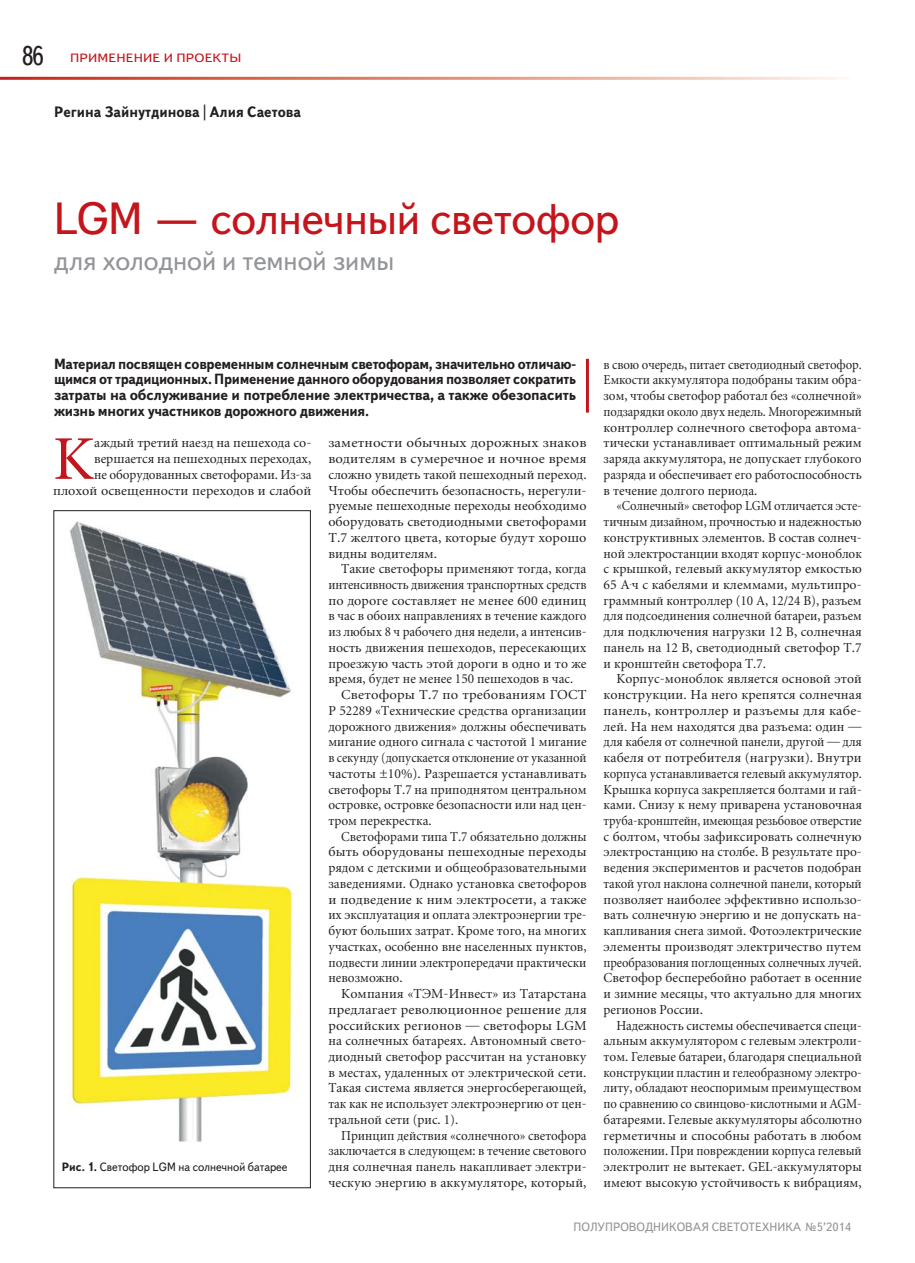
<style>
.page{position:relative;width:915px;height:1263px;background:#fff}
.page>*{position:absolute;margin:0;border:0;box-sizing:border-box;transform-origin:0 0}
.t1{font:61.05px "Miniature";color:#c4151c}
.t2{font:45px "Text Book C";letter-spacing:-.01em;color:#c4151c}
.t3{font:27px "Text Book C";letter-spacing:-.005em;color:#939598}
.t4{font:27px "Text Book C";color:#231f20;scale:.9 1}
.t5{font:700 15px "Text Book C";color:#231f20;scale:.95 1}
.t6{font:700 14.7px/15.8px "Text Book C";letter-spacing:-.02em;color:#231f20;text-align:justify;scale:.95 1}
.t7{font:13.5px/15.8px "Miniature";color:#231f20;text-align:right}
.t8{font:13.5px/15.8px "Miniature";color:#231f20;text-align:justify;scale:.94 1}
.t9{font:13.5px/15.8px "Miniature";color:#231f20;text-align:justify;scale:.91 1}
.t10{font:13.5px/15.8px "Miniature";color:#231f20;text-align:justify;scale:.92 1}
.t11{font:13.5px "Miniature";color:#231f20;scale:.96 1}
.t12{font:13.5px/15.8px "Miniature";color:#231f20;text-align:justify;scale:1.07 1}
.t13{font:13.5px "Miniature";color:#231f20;scale:.95 1}
.t14{font:13.5px "Miniature";color:#231f20;scale:.93 1}
.t15{font:13.5px "Miniature";color:#231f20;scale:1.04 1}
.t16{font:13.5px "Miniature";color:#231f20;scale:1.05 1}
.t17{font:12px "Text Book C";color:#939598}
.t18{font:12px "Text Book C";color:#231f20;scale:.95 1}
.t19{font:12px "Text Book C";letter-spacing:.01em;color:#c4151c;scale:1.17 1}
.s1{font-weight:700}
</style>
<div class="page">
<hr style="left:585px;top:359px;width:3px;height:54px;background:#c4151c">
<img style="left:70px;top:521px;width:230px;height:621px">
<h3 class="t4" style="left:21px;top:42px;width:27px">86</h3>
<p class="t19" style="left:70px;top:52px;width:148px">ПРИМЕНЕНИЕ И ПРОЕКТЫ</p>
<p class="t5" style="left:54px;top:103px;width:261px">Регина Зайнутдинова | Алия Саетова</p>
<h2 class="t2" style="left:54px;top:194px;width:567px">LGM — солнечный светофор</h2>
<h3 class="t3" style="left:54px;top:246px;width:341px">для холодной и темной зимы</h3>
<p class="t6" style="left:54px;top:356px;width:551px">Материал посвящен современным солнечным светофорам, значительно отличаю&shy;щимся от традиционных. Применение данного оборудования позволяет сократить затраты на обслуживание и потребление электричества, а также обезопасить жизнь многих участников дорожного движения.</p>
<p class="t7" style="left:53px;top:435px;width:259px">аждый третий наезд на пешехода со&shy;вершается на пешеходных переходах,<br>не оборудованных светофорами. Из-за плохой освещенности переходов и слабой</p>
<p class="t12" style="left:328px;top:435px;width:243px">заметности обычных дорожных знаков водителям в сумеречное и ночное время сложно увидеть такой пешеходный переход.<br>Чтобы обеспечить безопасность, нерегули&shy;руемые пешеходные переходы необходимо оборудовать светодиодными светофорами Т.7 желтого цвета, которые будут хорошо видны водителям.</p>
<p class="t7" style="left:341px;top:561px;width:247px">Такие светофоры применяют тогда, когда</p>
<p class="t9" style="left:328px;top:576px;width:285px">интенсивность движения транспортных средств</p>
<p class="t7" style="left:328px;top:592px;width:259px">по дороге составляет не менее 600 единиц</p>
<p class="t13" style="left:328px;top:608px;width:273px">в час в обоих направлениях в течение каждого</p>
<p class="t8" style="left:328px;top:624px;width:276px">из любых 8 ч рабочего дня недели, а интенсив-</p>
<p class="t7" style="left:328px;top:639px;width:259px">ность движения пешеходов, пересекающих</p>
<p class="t7" style="left:328px;top:655px;width:259px">проезжую часть этой дороги в одно и то же</p>
<p class="t11" style="left:328px;top:671px;width:256px">время, будет не менее 150 пешеходов в час.</p>
<p class="t16" style="left:341px;top:686px;width:235px">Светофоры Т.7 по требованиям ГОСТ</p>
<p class="t7" style="left:328px;top:702px;width:259px">Р 52289 «Технические средства организации</p>
<p class="t11" style="left:328px;top:718px;width:270px">дорожного движения» должны обеспечивать</p>
<p class="t11" style="left:328px;top:734px;width:270px">мигание одного сигнала с частотой 1 мигание</p>
<p class="t9" style="left:328px;top:749px;width:285px">в секунду (допускается отклонение от указанной</p>
<p class="t7" style="left:328px;top:765px;width:259px">частоты ±10%). Разрешается устанавливать</p>
<p class="t11" style="left:328px;top:781px;width:270px">светофоры Т.7 на приподнятом центральном</p>
<p class="t13" style="left:328px;top:797px;width:273px">островке, островке безопасности или над цен-</p>
<p class="t11" style="left:328px;top:812px;width:109px">тром перекрестка.</p>
<p class="t8" style="left:341px;top:828px;width:262px">Светофорами типа Т.7 обязательно должны</p>
<p class="t7" style="left:328px;top:844px;width:259px">быть оборудованы пешеходные переходы</p>
<p class="t7" style="left:328px;top:860px;width:259px">рядом с детскими и общеобразовательными</p>
<p class="t7" style="left:328px;top:875px;width:259px">заведениями. Однако установка светофоров</p>
<p class="t7" style="left:328px;top:891px;width:259px">и подведение к ним электросети, а также</p>
<p class="t8" style="left:328px;top:907px;width:276px">их эксплуатация и оплата электроэнергии тре-</p>
<p class="t11" style="left:328px;top:922px;width:270px">буют больших затрат. Кроме того, на многих</p>
<p class="t11" style="left:328px;top:938px;width:270px">участках, особенно вне населенных пунктов,</p>
<p class="t8" style="left:328px;top:954px;width:276px">подвести линии электропередачи практически</p>
<p class="t11" style="left:328px;top:970px;width:79px">невозможно.</p>
<p class="t7" style="left:341px;top:985px;width:247px">Компания «ТЭМ-Инвест» из Татарстана</p>
<p class="t15" style="left:328px;top:1001px;width:250px">предлагает революционное решение для</p>
<p class="t7" style="left:328px;top:1017px;width:259px">российских регионов — светофоры LGM</p>
<p class="t7" style="left:328px;top:1033px;width:259px">на солнечных батареях. Автономный свето-</p>
<p class="t7" style="left:328px;top:1048px;width:259px">диодный светофор рассчитан на установку</p>
<p class="t7" style="left:328px;top:1064px;width:259px">в местах, удаленных от электрической сети.</p>
<p class="t7" style="left:328px;top:1080px;width:259px">Такая система является энергосберегающей,</p>
<p class="t13" style="left:328px;top:1096px;width:273px">так как не использует электроэнергию от цен-</p>
<p class="t11" style="left:328px;top:1111px;width:137px">тральной сети (рис. 1).</p>
<p class="t8" style="left:341px;top:1127px;width:262px">Принцип действия «солнечного» светофора</p>
<p class="t14" style="left:328px;top:1143px;width:279px">заключается в следующем: в течение светового</p>
<p class="t7" style="left:328px;top:1158px;width:259px">дня солнечная панель накапливает электри-</p>
<p class="t7" style="left:328px;top:1174px;width:259px">ческую энергию в аккумуляторе, который,</p>
<h1 class="t1" style="left:53px;top:422px;width:42px">К</h1>
<p class="t18" style="left:62px;top:1160px;width:239px"><span class="s1">Рис. 1.</span> Светофор LGM на солнечной батарее</p>
<p class="t10" style="left:603px;top:356px;width:282px">в свою очередь, питает светодиодный светофор.<br>Емкости аккумулятора подобраны таким обра&shy;зом, чтобы светофор работал без «солнечной» подзарядки около двух недель. Многорежимный контроллер солнечного светофора автома&shy;тически устанавливает оптимальный режим заряда аккумулятора, не допускает глубокого разряда и обеспечивает его работоспособность в течение долгого периода.</p>
<p class="t9" style="left:603px;top:498px;width:285px;text-indent:13px">«Солнечный» светофор LGM отличается эсте&shy;тичным дизайном, прочностью и надежностью конструктивных элементов. В состав солнеч&shy;ной электростанции входят корпус-моноблок с крышкой, гелевый аккумулятор емкостью 65 А<sup>.</sup>ч с кабелями и клеммами, мультипро&shy;граммный контроллер (10 А, 12/24 В), разъем для подсоединения солнечной батареи, разъем для подключения нагрузки 12 В, солнечная панель на 12 В, светодиодный светофор Т.7 и кронштейн светофора Т.7.</p>
<p class="t7" style="left:603px;top:671px;width:259px;text-align:justify;text-indent:13px">Корпус-моноблок является основой этой конструкции. На него крепятся солнечная панель, контроллер и разъемы для кабе&shy;лей. На нем находятся два разъема: один — для кабеля от солнечной панели, другой — для кабеля от потребителя (нагрузки). Внутри корпуса устанавливается гелевый аккумулятор.<br>Крышка корпуса закрепляется болтами и гай&shy;ками. Снизу к нему приварена установочная труба-кронштейн, имеющая резьбовое отверстие с болтом, чтобы зафиксировать солнечную электростанцию на столбе. В результате про&shy;ведения экспериментов и расчетов подобран такой угол наклона солнечной панели, который позволяет наиболее эффективно использо&shy;вать солнечную энергию и не допускать на&shy;капливания снега зимой. Фотоэлектрические элементы производят электричество путем преобразования поглощенных солнечных лучей.<br>Светофор бесперебойно работает в осенние и зимние месяцы, что актуально для многих регионов России.</p>
<p class="t8" style="left:603px;top:1017px;width:276px;text-indent:13px">Надежность системы обеспечивается специ&shy;альным аккумулятором с гелевым электроли&shy;том. Гелевые батареи, благодаря специальной конструкции пластин и гелеобразному электро&shy;литу, обладают неоспоримым преимуществом по сравнению со свинцово-кислотными и AGM&shy;батареями. Гелевые аккумуляторы абсолютно герметичны и способны работать в любом положении. При повреждении корпуса гелевый электролит не вытекает. GEL-аккумуляторы имеют высокую устойчивость к вибрациям,</p>
<p class="t17" style="left:573px;top:1220px;width:279px">ПОЛУПРОВОДНИКОВАЯ СВЕТОТЕХНИКА №5’2014</p>
</div>
